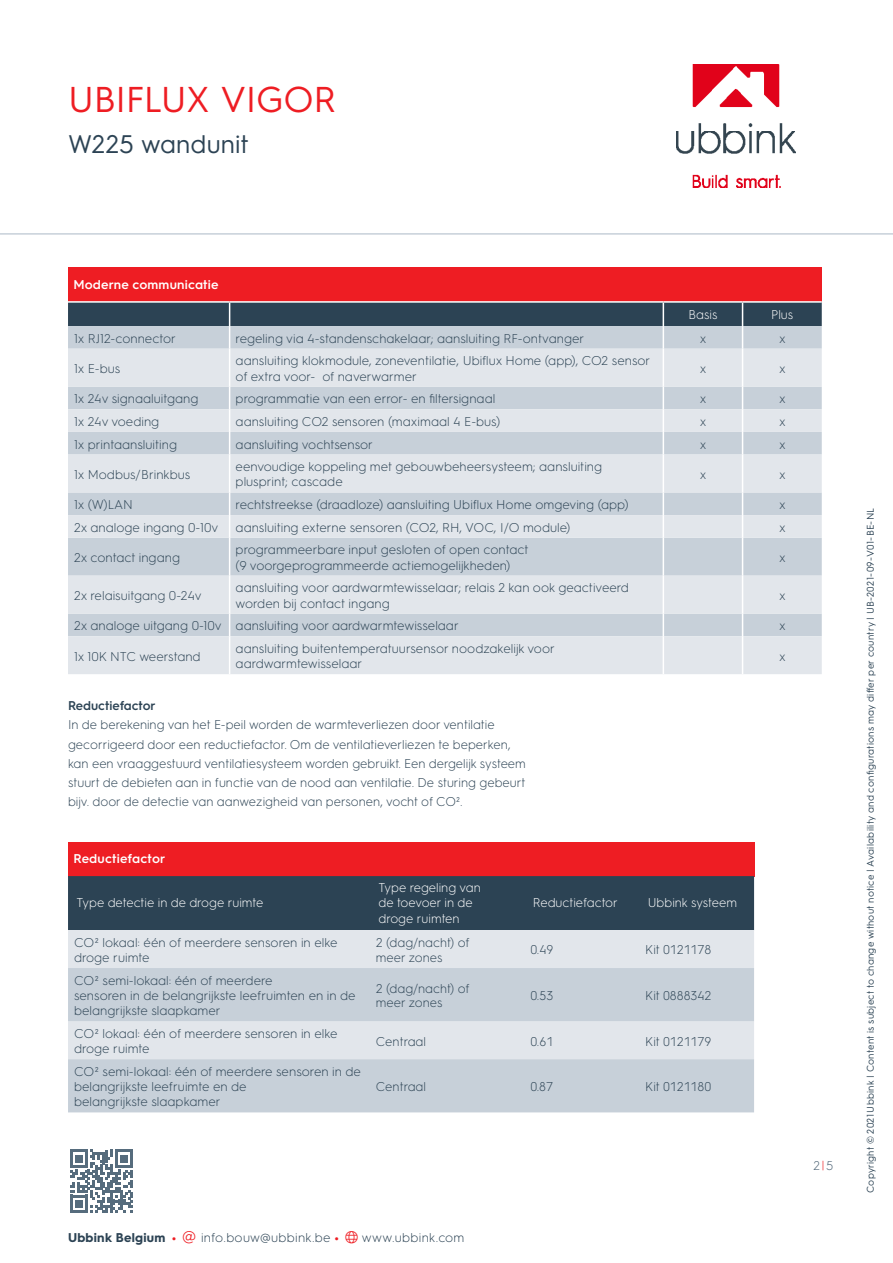
<style>
.page{position:relative;width:893px;height:1263px;background:#fff}
.page>*{position:absolute;margin:0;border:0;box-sizing:border-box;transform-origin:0 0}
._10_DA_title{font:36px "HGS3";letter-spacing:-.01em;color:#ee1d23}
._10_DA_title_subline{font:25.5px "HGS3";letter-spacing:.005em;color:#2c4354}
.Product_description{font:300 12.75px/15.3px "HGS3";color:#2c4354}
._40_DA_table_body{font:300 12.75px/14.9px "HGS3";color:#2c4354}
._40_DA_table_body_ce{font:300 12.75px/15.3px "HGS3";color:#fff}
.Product_description-2{font:300 12.75px "HGS3";letter-spacing:.02em;color:#2c4354}
._40_DA_table_head{font:600 12.75px "HGS3";letter-spacing:.015em;color:#fff}
.t1{font:300 12.75px "HGS3";color:#4e6476}
._00_DA_disclaimer{font:9.75px "HGS3";letter-spacing:.03em;color:#2c4354}
.s1{font-weight:600}
.s2{color:#ee1d23}
.s3{font-weight:700}
.s4{font-weight:700;color:#ee1d23}
</style>
<div class="page">
<hr style="left:0;top:233px;width:893px;height:2px;background:#c7d0d9">
<img style="left:676px;top:64px;width:119px;height:123px">
<svg style="left:70px;top:1150px;width:63px;height:62px"></svg>
<div style="left:68px;top:268px;width:754px;height:34px;background:#ee1d23"></div>
<svg style="left:68px;top:349px;width:754px;height:325px;background:#d7dde4"></svg>
<hr style="left:68px;top:301px;width:162px;height:2px;background:#fff">
<hr style="left:230px;top:301px;width:433px;height:2px;background:#fff">
<hr style="left:663px;top:301px;width:79px;height:2px;background:#fff">
<hr style="left:742px;top:301px;width:80px;height:2px;background:#fff">
<hr style="left:229px;top:349px;width:1px;height:38px;background:#fff">
<svg style="left:229px;top:387px;width:1px;height:67px"></svg>
<hr style="left:229px;top:454px;width:1px;height:38px;background:#fff">
<svg style="left:229px;top:492px;width:1px;height:46px"></svg>
<hr style="left:229px;top:538px;width:1px;height:38px;background:#fff">
<hr style="left:229px;top:576px;width:1px;height:38px;background:#fff">
<svg style="left:229px;top:614px;width:1px;height:22px"></svg>
<hr style="left:229px;top:636px;width:1px;height:38px;background:#fff">
<hr style="left:663px;top:349px;width:1px;height:38px;background:#fff">
<svg style="left:663px;top:387px;width:1px;height:67px"></svg>
<hr style="left:663px;top:454px;width:1px;height:38px;background:#fff">
<svg style="left:663px;top:492px;width:1px;height:46px"></svg>
<hr style="left:663px;top:538px;width:1px;height:38px;background:#fff">
<hr style="left:663px;top:576px;width:1px;height:38px;background:#fff">
<svg style="left:663px;top:614px;width:1px;height:22px"></svg>
<hr style="left:663px;top:636px;width:1px;height:38px;background:#fff">
<svg style="left:68px;top:302px;width:754px;height:47px;background:#7c8b98"></svg>
<hr style="left:742px;top:349px;width:1px;height:38px;background:#fff">
<svg style="left:742px;top:387px;width:1px;height:67px"></svg>
<hr style="left:742px;top:454px;width:1px;height:38px;background:#fff">
<svg style="left:742px;top:492px;width:1px;height:46px"></svg>
<hr style="left:742px;top:538px;width:1px;height:38px;background:#fff">
<hr style="left:742px;top:576px;width:1px;height:38px;background:#fff">
<svg style="left:742px;top:614px;width:1px;height:22px"></svg>
<hr style="left:742px;top:636px;width:1px;height:38px;background:#fff">
<div style="left:68px;top:842px;width:686px;height:34px;background:#ee1d23"></div>
<div style="left:68px;top:876px;width:686px;height:54px;background:#2c4354"></div>
<div style="left:68px;top:930px;width:686px;height:38px;background:#e2e6eb"></div>
<svg style="left:68px;top:968px;width:686px;height:144px;background:#ced5dd"></svg>
<p class="_10_DA_title" style="left:68px;top:74px;width:270px">UBIFLUX VIGOR</p>
<p class="_10_DA_title_subline" style="left:68px;top:126px;width:182px">W225 wandunit</p>
<p class="_40_DA_table_head" style="left:73px;top:276px;width:147px">Moderne communicatie</p>
<p class="_40_DA_table_body_ce" style="left:689px;top:306px;width:30px">Basis</p>
<p class="_40_DA_table_body_ce" style="left:771px;top:306px;width:24px">Plus</p>
<p class="Product_description" style="left:74px;top:330px;width:103px">1x RJ12-connector</p>
<p class="Product_description" style="left:236px;top:330px;width:350px">regeling via 4-standenschakelaar; aansluiting RF-ontvanger</p>
<p class="Product_description" style="left:700px;top:330px;width:8px">x</p>
<p class="Product_description" style="left:779px;top:330px;width:8px">x</p>
<p class="Product_description" style="left:74px;top:360px;width:48px">1x E-bus</p>
<p class="Product_description" style="left:236px;top:352px;width:416px">aansluiting klokmodule, zoneventilatie, Ubiflux Home (app), CO2 sensor of extra voor- of naverwarmer</p>
<p class="Product_description" style="left:700px;top:360px;width:8px">x</p>
<p class="Product_description" style="left:779px;top:360px;width:8px">x</p>
<p class="Product_description" style="left:74px;top:390px;width:126px">1x 24v signaaluitgang</p>
<p class="Product_description" style="left:236px;top:390px;width:261px">programmatie van een error- en filtersignaal</p>
<p class="Product_description" style="left:700px;top:390px;width:8px">x</p>
<p class="Product_description" style="left:779px;top:390px;width:8px">x</p>
<p class="Product_description" style="left:74px;top:413px;width:87px">1x 24v voeding</p>
<p class="Product_description" style="left:236px;top:413px;width:266px">aansluiting CO2 sensoren (maximaal 4 E-bus)</p>
<p class="Product_description" style="left:700px;top:413px;width:8px">x</p>
<p class="Product_description" style="left:779px;top:413px;width:8px">x</p>
<p class="Product_description" style="left:74px;top:436px;width:105px">1x printaansluiting</p>
<p class="Product_description" style="left:236px;top:436px;width:139px">aansluiting vochtsensor</p>
<p class="Product_description" style="left:700px;top:436px;width:8px">x</p>
<p class="Product_description" style="left:779px;top:436px;width:8px">x</p>
<p class="Product_description" style="left:74px;top:466px;width:118px">1x Modbus/Brinkbus</p>
<p class="Product_description" style="left:236px;top:458px;width:368px">eenvoudige koppeling met gebouwbeheersysteem; aansluiting plusprint; cascade</p>
<p class="Product_description" style="left:700px;top:466px;width:8px">x</p>
<p class="Product_description" style="left:779px;top:466px;width:8px">x</p>
<p class="Product_description" style="left:74px;top:496px;width:60px">1x (W)LAN</p>
<p class="Product_description" style="left:236px;top:496px;width:395px">rechtstreekse (draadloze) aansluiting Ubiflux Home omgeving (app)</p>
<p class="Product_description" style="left:779px;top:496px;width:8px">x</p>
<p class="Product_description" style="left:74px;top:519px;width:146px">2x analoge ingang 0-10v</p>
<p class="Product_description" style="left:236px;top:519px;width:336px">aansluiting externe sensoren (CO2, RH, VOC, I/O module)</p>
<p class="Product_description" style="left:779px;top:519px;width:8px">x</p>
<p class="Product_description" style="left:74px;top:549px;width:108px">2x contact ingang</p>
<p class="Product_description" style="left:236px;top:541px;width:295px">programmeerbare input gesloten of open contact (9 voorgeprogrammeerde actiemogelijkheden)</p>
<p class="Product_description" style="left:779px;top:549px;width:8px">x</p>
<p class="Product_description" style="left:74px;top:587px;width:129px">2x relaisuitgang 0-24v</p>
<p class="Product_description" style="left:236px;top:579px;width:395px">aansluiting voor aardwarmtewisselaar; relais 2 kan ook geactiveerd worden bij contact ingang</p>
<p class="Product_description" style="left:779px;top:587px;width:8px">x</p>
<p class="Product_description" style="left:74px;top:617px;width:149px">2x analoge uitgang 0-10v</p>
<p class="Product_description" style="left:236px;top:617px;width:225px">aansluiting voor aardwarmtewisselaar</p>
<p class="Product_description" style="left:779px;top:617px;width:8px">x</p>
<p class="Product_description" style="left:74px;top:648px;width:128px">1x 10K NTC weerstand</p>
<p class="Product_description" style="left:236px;top:640px;width:321px">aansluiting buitentemperatuursensor noodzakelijk voor aardwarmtewisselaar</p>
<p class="Product_description" style="left:779px;top:648px;width:8px">x</p>
<p class="Product_description" style="left:68px;top:695px;width:459px;line-height:19.2px"><span class="s1">Reductiefactor<br></span>In de berekening van het E-peil worden de warmteverliezen door ventilatie gecorrigeerd door een reductiefactor. Om de ventilatieverliezen te beperken, kan een vraaggestuurd ventilatiesysteem worden gebruikt. Een dergelijk systeem stuurt de debieten aan in functie van de nood aan ventilatie. De sturing gebeurt bijv. door de detectie van aanwezigheid van personen, vocht of CO².</p>
<p class="_40_DA_table_head" style="left:73px;top:850px;width:94px">Reductiefactor</p>
<p class="_40_DA_table_body_ce" style="left:77px;top:894px;width:188px">Type detectie in de droge ruimte</p>
<p class="_40_DA_table_body_ce" style="left:378px;top:879px;width:104px">Type regeling van de toevoer in de droge ruimten</p>
<p class="_40_DA_table_body_ce" style="left:533px;top:894px;width:86px">Reductiefactor</p>
<p class="_40_DA_table_body_ce" style="left:648px;top:894px;width:91px">Ubbink systeem</p>
<p class="Product_description" style="left:74px;top:934px;width:265px">CO² lokaal: één of meerdere sensoren in elke droge ruimte</p>
<p class="_40_DA_table_body" style="left:376px;top:934px;width:95px">2 (dag/nacht) of meer zones</p>
<p class="_40_DA_table_body" style="left:530px;top:942px;width:24px">0.49</p>
<p class="_40_DA_table_body" style="left:645px;top:942px;width:67px">Kit 0121178</p>
<p class="Product_description" style="left:74px;top:972px;width:283px">CO² semi-lokaal: één of meerdere<br>sensoren in de belangrijkste leefruimten en in de belangrijkste slaapkamer</p>
<p class="_40_DA_table_body" style="left:376px;top:980px;width:95px">2 (dag/nacht) of meer zones</p>
<p class="_40_DA_table_body" style="left:530px;top:987px;width:24px">0.53</p>
<p class="_40_DA_table_body" style="left:645px;top:987px;width:67px">Kit 0888342</p>
<p class="Product_description" style="left:74px;top:1025px;width:265px">CO² lokaal: één of meerdere sensoren in elke droge ruimte</p>
<p class="_40_DA_table_body" style="left:376px;top:1033px;width:52px">Centraal</p>
<p class="_40_DA_table_body" style="left:530px;top:1033px;width:24px">0.61</p>
<p class="_40_DA_table_body" style="left:645px;top:1033px;width:67px">Kit 0121179</p>
<p class="Product_description" style="left:74px;top:1063px;width:288px">CO² semi-lokaal: één of meerdere sensoren in de belangrijkste leefruimte en de<br>belangrijkste slaapkamer</p>
<p class="_40_DA_table_body" style="left:376px;top:1078px;width:52px">Centraal</p>
<p class="_40_DA_table_body" style="left:530px;top:1078px;width:24px">0.87</p>
<p class="_40_DA_table_body" style="left:645px;top:1078px;width:67px">Kit 0121180</p>
<p class="t1" style="left:813px;top:1157px;width:22px">2<span class="s2">|</span>5</p>
<p class="Product_description-2" style="left:68px;top:1228px;width:398px"><span class="s3">Ubbink Belgium</span> <span class="s4">•</span> <span class="s2">▼</span> info.bouw@ubbink.be <span class="s4">•</span> <span class="s2">●□</span> www.ubbink.com</p>
<p class="_00_DA_disclaimer" style="left:864px;top:1193px;width:686px;rotate:-90deg">Copyright © 2021 Ubbink | Content is subject to change without notice | Availability and configurations may differ per country | UB-2021-09-V01-BE-NL</p>
</div>
